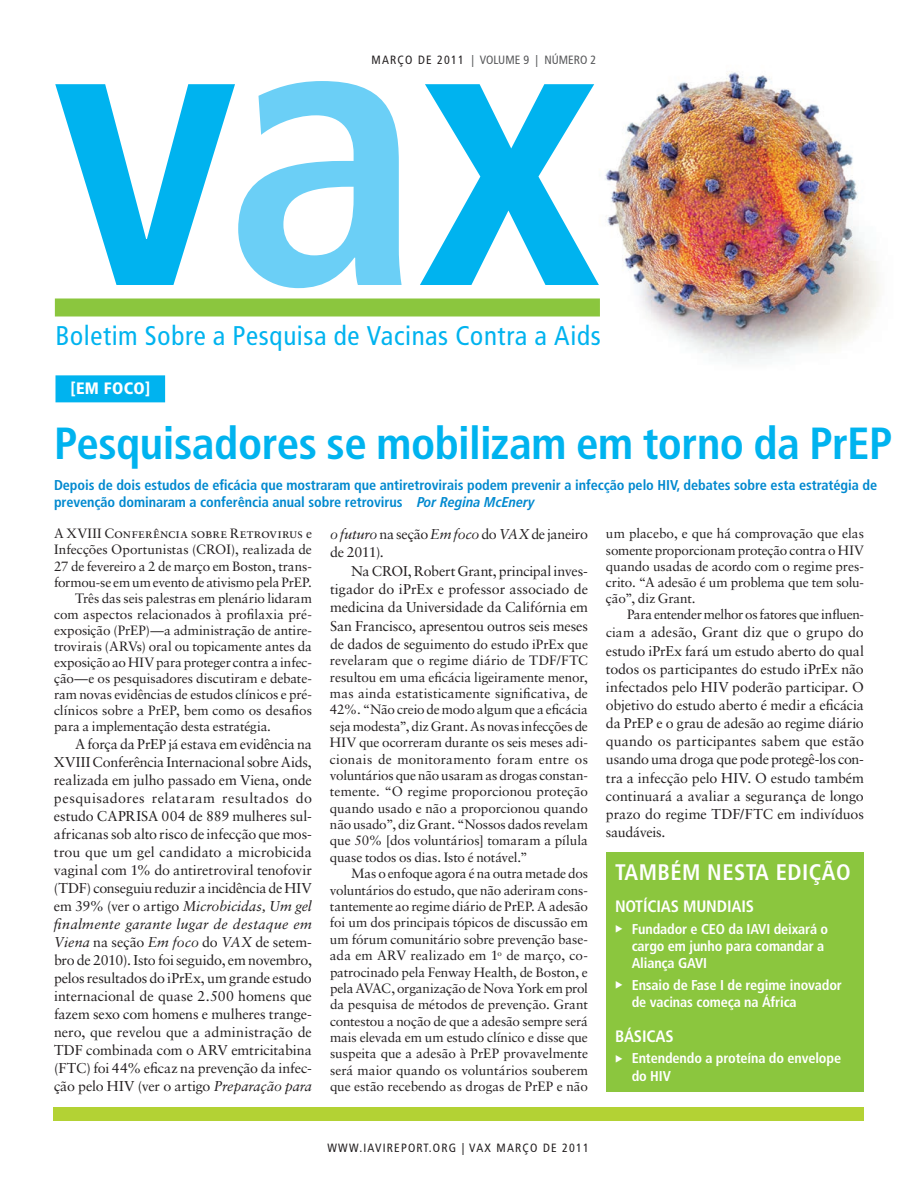
<style>
.page{position:relative;width:918px;height:1188px;background:#fff}
.page>*{position:absolute;margin:0;border:0;box-sizing:border-box;transform-origin:0 0}
.t1{font:700 condensed 390px "Frutiger";color:#00b3ef}
.t2{font:700 condensed 45px "Frutiger";letter-spacing:-.01em;color:#00b3ef}
.t3{font:condensed 27px "Frutiger";letter-spacing:.025em;color:#00b3ef}
.t4{font:700 condensed 22.5px "Frutiger";letter-spacing:.02em;color:#fff}
.t5{font:700 condensed 16.5px "Frutiger";letter-spacing:-.01em;color:#fff}
.t6{font:900 condensed 16.5px "Frutiger";letter-spacing:.02em;color:#fff}
.t7{font:14.25px/18px "Sabon";letter-spacing:-.01em;color:#231f20;text-align:justify}
.t8{font:700 condensed 14.25px/17.2px "Frutiger";letter-spacing:-.005em;color:#0089cf}
.t9{font:700 condensed 14.25px/17.2px "Frutiger";letter-spacing:-.01em;color:#fff}
.t10{font:13.5px/16.4px "Sabon";letter-spacing:-.01em;color:#231f20;text-align:justify}
.t11{font:13.5px "Sabon Roman SC";letter-spacing:.01em;color:#231f20}
.t12{font:condensed 12px "Frutiger";letter-spacing:.1em;color:#231f20}
.t13{font:condensed 12px "Frutiger";color:#57585a}
.s1{color:#231f20}
.s2{color:#6bcff6}
.s3{font-family:"Frutiger LT Com";font-style:italic}
.s4{font-family:"Sabon"}
.s5{font-size:13.5px}
.s6{font-style:italic}
.s7{font-size:14.25px}
</style>
<div class="page">
<div style="left:53px;top:1108px;width:811px;height:13px;background:#b3d234"></div>
<img style="left:576px;top:71px;width:304px;height:291px">
<div style="left:56px;top:375px;width:109px;height:27px;background:#00b3ef"></div>
<div style="left:606px;top:852px;width:258px;height:239px;background:#8bc63e"></div>
<div style="left:55px;top:298px;width:545px;height:18px;background:#8bc63e"></div>
<p class="t13" style="left:371px;top:53px;width:226px"><span class="s1">MARÇ O D E 2011</span> | VOLUME 9 | NÚMERO 2</p>
<h1 class="t1" style="left:51px;top:-82px;width:550px">v<span class="s2">a</span>x</h1>
<h3 class="t3" style="left:56px;top:320px;width:547px">Boletim Sobre a Pesquisa de Vacinas Contra a Aids</h3>
<p class="t6" style="left:70px;top:378px;width:81px">[EM FOCO]</p>
<h2 class="t2" style="left:54px;top:417px;width:840px">Pesquisadores se mobilizam em torno da PrEP</h2>
<p class="t8" style="left:54px;top:476px;width:825px">Depois de dois estudos de eficácia que mostraram que antiretrovirais podem prevenir a infecção pelo HIV, debates sobre esta estratégia de prevenção dominaram a conferência anual sobre retrovirus <span class="s3">Por Regina McEnery</span></p>
<p class="t11" style="left:54px;top:526px;width:259px">A XVIII Conferência sobre Retrovirus <span class="s4">e</span></p>
<p class="t10" style="left:54px;top:541px;width:259px">Infecções Oportunistas (CROI), realizada de</p>
<p class="t10" style="left:54px;top:558px;width:259px">27 de fevereiro a 2 de março em Boston, trans-</p>
<p class="t10" style="left:54px;top:574px;width:260px">formou-se em um evento de ativismo pela PrEP.</p>
<p class="t10" style="left:75px;top:590px;width:238px">Três das seis palestras em plenário lidaram</p>
<p class="t10" style="left:54px;top:606px;width:259px">com aspectos relacionados à profilaxia pré-</p>
<p class="t10" style="left:54px;top:622px;width:259px">exposição (PrEP)—a administração de antire-</p>
<p class="t10" style="left:54px;top:638px;width:259px">trovirais (ARVs) oral ou topicamente antes da</p>
<p class="t10" style="left:54px;top:654px;width:259px">exposição ao HIV para proteger contra a infec-</p>
<p class="t10" style="left:54px;top:670px;width:259px">ção—e os pesquisadores discutiram e debate-</p>
<p class="t10" style="left:54px;top:686px;width:259px">ram novas evidências de estudos clínicos e pré-</p>
<p class="t10" style="left:54px;top:702px;width:259px">clínicos sobre a PrEP, bem como os desafios</p>
<p class="t10" style="left:54px;top:718px;width:219px">para a implementação desta estratégia.</p>
<p class="t7" style="left:54px;top:735px;width:260px;text-indent:21px">A força da PrE<span class="s5">P já</span> estava em evidência na XVIII Conferência Internacional sobre Aids, realizada em julho passado em Viena, onde pesquisadores relataram resultados do estudo CAPRISA 004 de 889 mulheres sul&shy;africanas sob alto risco de infecção que mos&shy;trou que um gel candidato a microbicida vaginal com 1% do antiretroviral tenofovir (TDF) conseguiu reduzir a incidência de HIV em 39% (ver o artigo <span class="s6">Microbicidas, Um gel finalmente garante lugar de destaque em Viena</span> na seção <span class="s6">Em foco</span> do <span class="s6">VAX</span> de setem&shy;bro de 2010). Isto foi seguido, em novembro, pelos resultados do iPrEx, um grande estudo internacional de quase 2.500 homens que fazem sexo com homens e mulheres trange&shy;nero, que revelou que a administração de TDF combinada com o ARV emtricitabina (FTC) foi 44% eficaz na prevenção da infec&shy;ção pelo HIV (ver o artigo <span class="s6">Preparação para</span></p>
<p class="t7" style="left:330px;top:525px;width:259px"><span class="s6">o futuro</span> na seção <span class="s6">Em foco</span> do <span class="s6">VAX</span> de janeiro de 2011).</p>
<p class="t7" style="left:330px;top:562px;width:260px;text-indent:21px">Na CROI, Robert Grant, principal inves&shy;tigador do iPrEx e professor associado de medicina da Universidade da Califórnia em San Francisco, apresentou outros seis meses</p>
<p class="t10" style="left:330px;top:636px;width:260px"><span class="s7">de dados de seg</span>uimento do estudo iPrEx que revelaram que o regime diário de TDF/FTC resultou em uma eficácia ligeiramente menor, mas ainda estatisticamente significativa, de 42%. “Não creio de modo algum que a eficácia seja modesta”, diz Grant. As novas infecções de HIV que ocorreram durante os seis meses adi&shy;cionais de monitoramento foram entre os voluntários que não usaram as drogas constan&shy;temente. “O regime proporcionou proteção quando usado e não a proporcionou quando não usado”, diz Grant. “Nossos dados revelam que 50% [dos voluntários] tomaram a pílula quase todos os dias. Isto é notável.”</p>
<p class="t10" style="left:330px;top:865px;width:260px;text-indent:21px">Mas o enfoque agora é na outra metade dos voluntários do estudo, que não aderiram cons&shy;tantemente ao regime diário de PrEP. A adesão foi um dos principais tópicos de discussão em um fórum comunitário sobre prevenção base&shy;ada em ARV realizado em 1<sup>o</sup> de março, co&shy;patrocinado pela Fenway Health, de Boston, e pela AVAC, organização de Nova York em prol da pesquisa de métodos de prevenção. Grant contestou a noção de que a adesão sempre será mais elevada em um estudo clínico e disse que suspeita que a adesão à PrEP provavelmente será maior quando os voluntários souberem que estão recebendo as drogas de PrEP e não</p>
<p class="t10" style="left:606px;top:525px;width:260px">um placebo, e que há comprovação que elas somente proporcionam proteção contra o HIV quando usadas de acordo com o regime pres&shy;crito. “A adesão é um problema que tem solu&shy;ção”, diz Grant.</p>
<p class="t10" style="left:627px;top:606px;width:239px">Para entender melhor os fatores que influen-</p>
<p class="t7" style="left:606px;top:623px;width:260px"><span class="s5">ciam</span> a adesão, Grant diz que o grupo do estudo iPrEx fará um estudo aberto do qual todos os participantes do estudo iPrEx não infectados pelo HIV poderão participar. O objetivo do estudo aberto é medir a eficácia da PrEP e o grau de adesão ao regime diário quando os participantes sabem que estão usando uma droga que pode protegê-los con&shy;tra a infecção pelo HIV. O estudo também continuará a avaliar a segurança de longo prazo do regime TDF/FTC em indivíduos saudáveis.</p>
<h3 class="t4" style="left:615px;top:858px;width:237px">TAMBÉM NESTA EDIÇÃO</h3>
<p class="t5" style="left:615px;top:896px;width:44px">Not ícias</p>
<p class="t5" style="left:683px;top:896px;width:26px">mundiais</p>
<p class="t9" style="left:632px;top:920px;width:198px;text-indent:-17px">◆ Fundador e CEO da IAVI deixará o cargo em junho para comandar a<br>Aliança GAVI</p>
<p class="t9" style="left:632px;top:976px;width:212px;text-indent:-17px">◆ Ensaio de Fase I de regime inovador de vacinas começa na África</p>
<p class="t5" style="left:615px;top:1026px;width:47px">Bási cas</p>
<p class="t9" style="left:632px;top:1050px;width:211px;text-indent:-17px">◆ Entendendo a proteína do envelope do HIV</p>
<p class="t12" style="left:328px;top:1141px;width:263px">WWW.IAVIREPORT.ORG | VAX Mar ço de 2011</p>
</div>
